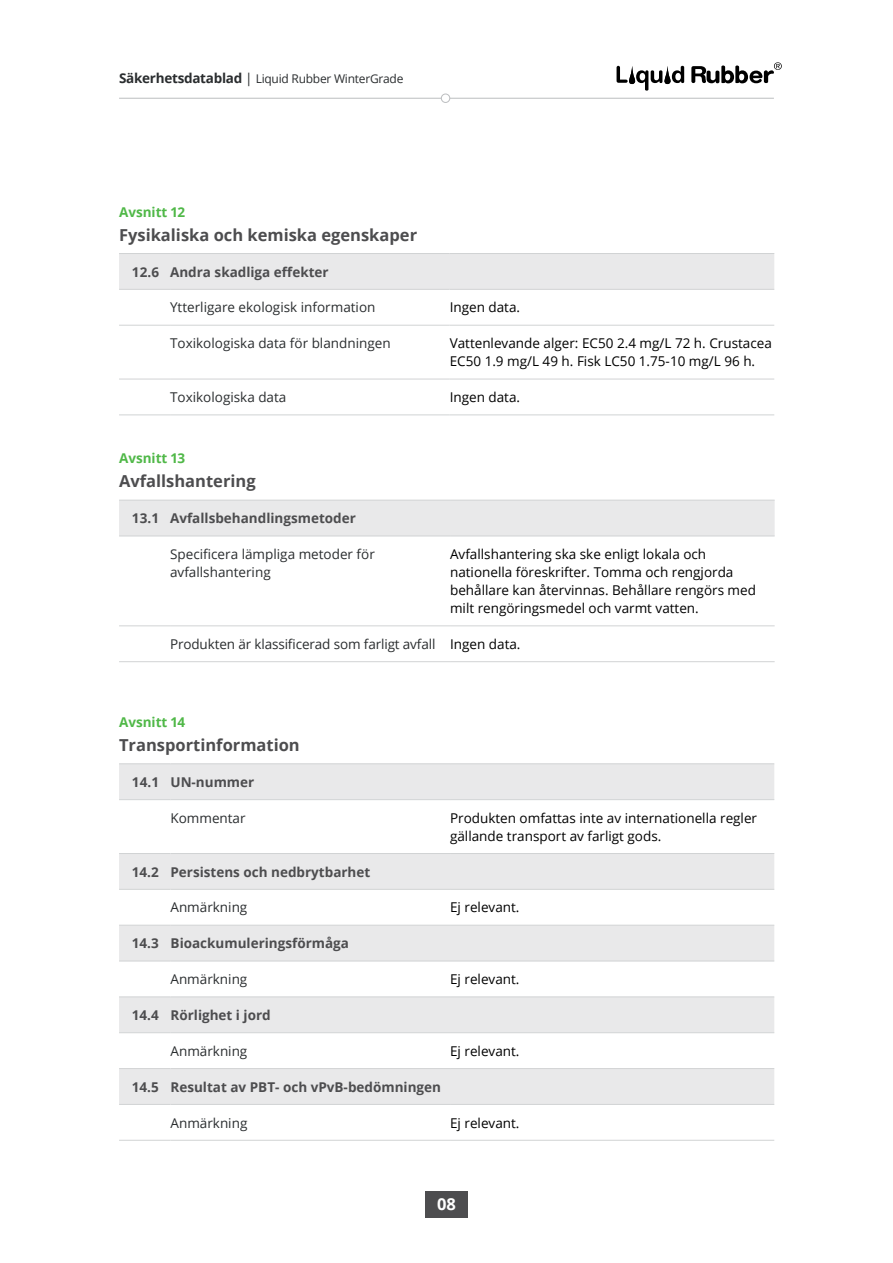
<style>
.page{position:relative;width:893px;height:1263px;background:#fff}
.page>*{position:absolute;margin:0;border:0;box-sizing:border-box;transform-origin:0 0}
.t1{font:700 16.5px "Open Sans";color:#4d4d4f}
.t2{font:700 16.5px "Open Sans";color:#fff}
.t3{font:13.5px/18px "Open Sans";color:#000}
.t4{font:13.5px/18px "Open Sans";color:#2a2d2f}
.t5{font:700 13.5px "Open Sans";color:#4d4d4f}
.t6{font:700 13.5px "Open Sans";color:#50b848}
.t7{font:12px "Open Sans";letter-spacing:-.02em;color:#2a2d2f}
.s1{font-weight:700;font-size:13.5px}
.s2{font-size:13.5px}
.s3{color:#000}
</style>
<div class="page">
<svg style="left:617px;top:66px;width:11px;height:17px"></svg>
<svg style="left:636px;top:70px;width:26px;height:21px"></svg>
<svg style="left:672px;top:66px;width:12px;height:17px"></svg>
<svg style="left:664px;top:66px;width:7px;height:18px"></svg>
<svg style="left:629px;top:66px;width:6px;height:18px"></svg>
<svg style="left:691px;top:62px;width:91px;height:21px"></svg>
<hr style="left:119px;top:98px;width:655px;height:1px;background:#bcbec0">
<div style="left:441px;top:94px;width:9px;height:8px;background:#fff;border-radius:50%"></div>
<div style="left:441px;top:94px;width:9px;height:9px;border:1px solid #bcbec0;border-radius:50%"></div>
<div style="left:425px;top:1191px;width:43px;height:26px;background:#4d4d4f"></div>
<div style="left:119px;top:254px;width:655px;height:35px;background:#e9e9ea"></div>
<svg style="left:119px;top:324px;width:655px;height:55px"></svg>
<hr style="left:119px;top:253px;width:51px;height:1px;background:#d1d3d4">
<hr style="left:170px;top:253px;width:280px;height:1px;background:#d1d3d4">
<hr style="left:450px;top:253px;width:324px;height:1px;background:#d1d3d4">
<hr style="left:119px;top:289px;width:51px;height:1px;background:#d1d3d4">
<hr style="left:170px;top:289px;width:280px;height:1px;background:#d1d3d4">
<hr style="left:450px;top:289px;width:324px;height:1px;background:#d1d3d4">
<hr style="left:119px;top:325px;width:51px;height:1px;background:#d1d3d4">
<hr style="left:170px;top:325px;width:280px;height:1px;background:#d1d3d4">
<hr style="left:450px;top:325px;width:324px;height:1px;background:#d1d3d4">
<hr style="left:119px;top:379px;width:51px;height:1px;background:#d1d3d4">
<hr style="left:170px;top:379px;width:280px;height:1px;background:#d1d3d4">
<hr style="left:450px;top:379px;width:324px;height:1px;background:#d1d3d4">
<hr style="left:119px;top:414px;width:51px;height:1px;background:#d1d3d4">
<hr style="left:170px;top:414px;width:280px;height:1px;background:#d1d3d4">
<hr style="left:450px;top:414px;width:324px;height:1px;background:#d1d3d4">
<div style="left:119px;top:501px;width:656px;height:35px;background:#e9e9ea"></div>
<svg style="left:119px;top:626px;width:656px;height:1px"></svg>
<hr style="left:119px;top:500px;width:51px;height:1px;background:#d1d3d4">
<hr style="left:170px;top:500px;width:280px;height:1px;background:#d1d3d4">
<hr style="left:450px;top:500px;width:325px;height:1px;background:#d1d3d4">
<hr style="left:119px;top:536px;width:51px;height:1px;background:#d1d3d4">
<hr style="left:170px;top:536px;width:280px;height:1px;background:#d1d3d4">
<hr style="left:450px;top:536px;width:325px;height:1px;background:#d1d3d4">
<hr style="left:119px;top:625px;width:51px;height:1px;background:#d1d3d4">
<hr style="left:170px;top:625px;width:280px;height:1px;background:#d1d3d4">
<hr style="left:450px;top:625px;width:325px;height:1px;background:#d1d3d4">
<hr style="left:119px;top:661px;width:51px;height:1px;background:#d1d3d4">
<hr style="left:170px;top:661px;width:280px;height:1px;background:#d1d3d4">
<hr style="left:450px;top:661px;width:325px;height:1px;background:#d1d3d4">
<div style="left:119px;top:764px;width:655px;height:35px;background:#e9e9ea"></div>
<svg style="left:119px;top:854px;width:655px;height:286px;fill:#eaeaeb"></svg>
<hr style="left:119px;top:763px;width:51px;height:1px;background:#d1d3d4">
<hr style="left:170px;top:763px;width:280px;height:1px;background:#d1d3d4">
<hr style="left:450px;top:763px;width:324px;height:1px;background:#d1d3d4">
<hr style="left:119px;top:799px;width:51px;height:1px;background:#d1d3d4">
<hr style="left:170px;top:799px;width:280px;height:1px;background:#d1d3d4">
<hr style="left:450px;top:799px;width:324px;height:1px;background:#d1d3d4">
<hr style="left:119px;top:853px;width:51px;height:1px;background:#d1d3d4">
<hr style="left:170px;top:853px;width:280px;height:1px;background:#d1d3d4">
<hr style="left:450px;top:853px;width:324px;height:1px;background:#d1d3d4">
<hr style="left:119px;top:889px;width:51px;height:1px;background:#d1d3d4">
<hr style="left:170px;top:889px;width:280px;height:1px;background:#d1d3d4">
<hr style="left:450px;top:889px;width:324px;height:1px;background:#d1d3d4">
<hr style="left:119px;top:925px;width:51px;height:1px;background:#d1d3d4">
<hr style="left:170px;top:925px;width:280px;height:1px;background:#d1d3d4">
<hr style="left:450px;top:925px;width:324px;height:1px;background:#d1d3d4">
<hr style="left:119px;top:961px;width:51px;height:1px;background:#d1d3d4">
<hr style="left:170px;top:961px;width:280px;height:1px;background:#d1d3d4">
<hr style="left:450px;top:961px;width:324px;height:1px;background:#d1d3d4">
<hr style="left:119px;top:996px;width:51px;height:1px;background:#d1d3d4">
<hr style="left:170px;top:996px;width:280px;height:1px;background:#d1d3d4">
<hr style="left:450px;top:996px;width:324px;height:1px;background:#d1d3d4">
<hr style="left:119px;top:1032px;width:51px;height:1px;background:#d1d3d4">
<hr style="left:170px;top:1032px;width:280px;height:1px;background:#d1d3d4">
<hr style="left:450px;top:1032px;width:324px;height:1px;background:#d1d3d4">
<hr style="left:119px;top:1068px;width:51px;height:1px;background:#d1d3d4">
<hr style="left:170px;top:1068px;width:280px;height:1px;background:#d1d3d4">
<hr style="left:450px;top:1068px;width:324px;height:1px;background:#d1d3d4">
<hr style="left:119px;top:1104px;width:51px;height:1px;background:#d1d3d4">
<hr style="left:170px;top:1104px;width:280px;height:1px;background:#d1d3d4">
<hr style="left:450px;top:1104px;width:324px;height:1px;background:#d1d3d4">
<hr style="left:119px;top:1140px;width:51px;height:1px;background:#d1d3d4">
<hr style="left:170px;top:1140px;width:280px;height:1px;background:#d1d3d4">
<hr style="left:450px;top:1140px;width:324px;height:1px;background:#d1d3d4">
<p class="t7" style="left:119px;top:70px;width:286px"><span class="s1">Säkerhetsdatablad</span> <span class="s2">|</span> Liquid Rubber WinterGrade</p>
<p class="t6" style="left:119px;top:202px;width:68px">Avsnitt 12</p>
<p class="t1" style="left:119px;top:223px;width:300px">Fysikaliska och kemiska egenskaper</p>
<p class="t5" style="left:132px;top:262px;width:198px">12.6 Andra skadliga effekter</p>
<p class="t4" style="left:170px;top:298px;width:207px">Ytterligare ekologisk information</p>
<p class="t3" style="left:450px;top:298px;width:72px">Ingen data.</p>
<p class="t4" style="left:170px;top:334px;width:222px">Toxikologiska data för blandningen</p>
<p class="t3" style="left:450px;top:334px;width:324px">Vattenlevande alger: EC50 2.4 mg/L 72 h. Crustacea<br>EC50 1.9 mg/L 49 h. Fisk LC50 1.75-10 mg/L 96 h.</p>
<p class="t4" style="left:170px;top:388px;width:118px">Toxikologiska data</p>
<p class="t3" style="left:450px;top:388px;width:72px">Ingen data.</p>
<p class="t6" style="left:119px;top:449px;width:68px">Avsnitt 13</p>
<p class="t1" style="left:119px;top:470px;width:138px">Avfallshantering</p>
<p class="t5" style="left:132px;top:509px;width:226px">13.1 Avfallsbehandlingsmetoder</p>
<p class="t4" style="left:170px;top:545px;width:206px">Specificera lämpliga metoder för avfallshantering</p>
<p class="t3" style="left:450px;top:545px;width:307px">Avfallshantering ska ske enligt lokala och nationella föreskrifter. Tomma och rengjorda behållare kan återvinnas. Behållare rengörs med milt rengöringsmedel och varmt vatten.</p>
<p class="t4" style="left:170px;top:635px;width:352px">Produkten är klassificerad som farligt avfall <span class="s3">Ingen data.</span></p>
<p class="t6" style="left:119px;top:713px;width:68px">Avsnitt 14</p>
<p class="t1" style="left:119px;top:733px;width:182px">Transportinformation</p>
<p class="t5" style="left:132px;top:772px;width:124px">14.1 UN-nummer</p>
<p class="t4" style="left:170px;top:808px;width:77px">Kommentar</p>
<p class="t3" style="left:450px;top:808px;width:309px">Produkten omfattas inte av internationella regler gällande transport av farligt gods.</p>
<p class="t5" style="left:132px;top:862px;width:240px">14.2 Persistens och nedbrytbarhet</p>
<p class="t4" style="left:170px;top:898px;width:78px">Anmärkning</p>
<p class="t3" style="left:450px;top:898px;width:71px">Ej relevant.</p>
<p class="t5" style="left:132px;top:934px;width:219px">14.3 Bioackumuleringsförmåga</p>
<p class="t4" style="left:170px;top:970px;width:78px">Anmärkning</p>
<p class="t3" style="left:450px;top:970px;width:71px">Ej relevant.</p>
<p class="t5" style="left:132px;top:1005px;width:140px">14.4 Rörlighet i jord</p>
<p class="t4" style="left:170px;top:1041px;width:78px">Anmärkning</p>
<p class="t3" style="left:450px;top:1041px;width:71px">Ej relevant.</p>
<p class="t5" style="left:132px;top:1077px;width:311px">14.5 Resultat av PBT- och vPvB-bedömningen</p>
<p class="t4" style="left:171px;top:1113px;width:78px">Anmärkning</p>
<p class="t3" style="left:450px;top:1113px;width:71px">Ej relevant.</p>
<p class="t2" style="left:437px;top:1192px;width:20px">08</p>
</div>
